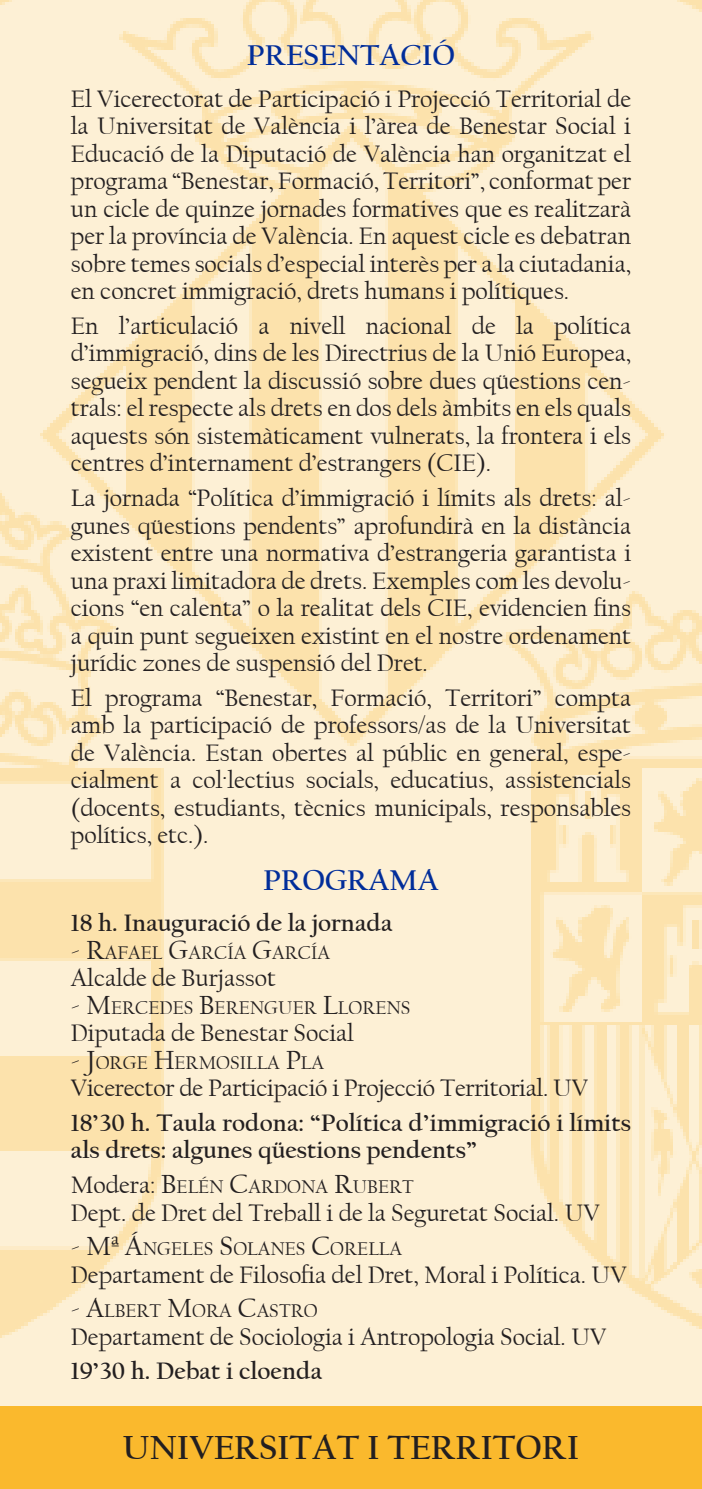
<style>
.page{position:relative;width:702px;height:1489px;background:#fff}
.page>*{position:absolute;margin:0;border:0;box-sizing:border-box;transform-origin:0 0}
.t1{font:700 35px "Californian FB";color:#231f20}
.t2{font:700 30px "Californian FB";color:#012d9a}
.t3{font:25px/27.5px "Californian FB";color:#231f20;text-align:justify}
.t4{font:700 25px/27.5px "Californian FB";color:#231f20}
.t5{font:19.25px "Californian FB";color:#231f20}
.s1{font-size:27.5px}
.s2{font-size:25px}
</style>
<div class="page">
<img style="left:0;top:0;width:702px;height:1406px">
<div style="left:0;top:1406px;width:702px;height:82px;background:#fab92d"></div>
<p class="t2" style="left:247px;top:38px;width:209px">PRESENTACIÓ</p>
<p class="t3" style="left:71px;top:85px;width:561px">El Vicerectorat de Participació i Projecció Territorial de la Universitat de València i l’àrea de Benestar Social i Educació de la Diputació de València han organitzat el programa “Benestar, Formació, Territori”, conformat per un cicle de quinze jornades formatives que es realitzarà per la província de València. En aquest cicle es debatran sobre temes socials d’especial interès per a la ciutadania, en concret immigració, drets humans i polítiques.</p>
<p class="t3" style="left:71px;top:312px;width:561px">En l’articulació a nivell nacional de la política d’immigració, dins de les Directrius de la Unió Europea, segueix pendent la discussió sobre dues qüestions cen&shy;trals: el respecte als drets en dos dels àmbits en els quals aquests són sistemàticament vulnerats, la frontera i els centres d’internament d’estrangers (CIE).</p>
<p class="t3" style="left:71px;top:484px;width:561px">La jornada “Política d’immigració i límits als drets: al&shy;gunes qüestions pendents” aprofundirà en la distància existent entre una normativa d’estrangeria garantista i una praxi limitadora de drets. Exemples com les devolu&shy;cions “en calenta” o la realitat dels CIE, evidencien fins a quin punt segueixen existint en el nostre ordenament jurídic zones de suspensió del Dret.</p>
<p class="t3" style="left:71px;top:684px;width:561px">El programa “Benestar, Formació, Territori” compta amb la participació de professors/as de la Universitat de València. Estan obertes al públic en general, espe&shy;cialment a col·lectius socials, educatius, assistencials (docents, estudiants, tècnics municipals, responsables polítics, etc.).</p>
<p class="t2" style="left:263px;top:862px;width:177px">PROGRAMA</p>
<p class="t4" style="left:71px;top:909px;width:323px">18 h. Inauguració de la jornada</p>
<p class="t5" style="left:71px;top:941px;width:261px"><span class="s1">- R</span>AFAEL <span class="s1">G</span>ARCÍA <span class="s1">G</span>ARCÍA</p>
<p class="t3" style="left:71px;top:964px;width:207px">Alcalde de Burjassot</p>
<p class="t5" style="left:71px;top:996px;width:341px"><span class="s1">- M</span>ERCEDES <span class="s1">B</span>ERENGUER <span class="s1">L</span>LORENS</p>
<p class="t3" style="left:71px;top:1019px;width:284px">Diputada de Benestar Social</p>
<p class="t5" style="left:71px;top:1051px;width:255px"><span class="s1">- J</span>ORGE <span class="s1">H</span>ERMOSILLA <span class="s1">P</span>LA</p>
<p class="t3" style="left:71px;top:1074px;width:519px">Vicerector de Participació i Projecció Territorial. UV</p>
<p class="t4" style="left:71px;top:1109px;width:561px">18’30 h. Taula rodona: “Política d’immigració i límits als drets: algunes qüestions pendents”</p>
<p class="t5" style="left:71px;top:1175px;width:344px"><span class="s2">Modera:</span> <span class="s1">B</span>ELÉN <span class="s1">C</span>ARDONA <span class="s1">R</span>UBERT</p>
<p class="t3" style="left:71px;top:1198px;width:530px">Dept. de Dret del Treball i de la Seguretat Social. UV</p>
<p class="t5" style="left:71px;top:1238px;width:333px"><span class="s1">- Mª Á</span>NGELES <span class="s1">S</span> OLANES <span class="s1">C</span>ORELLA</p>
<p class="t3" style="left:71px;top:1260px;width:557px">Departament de Filosofia del Dret, Moral i Política. UV</p>
<p class="t5" style="left:71px;top:1300px;width:248px"><span class="s1">- A</span>LBERT <span class="s1">M</span>ORA <span class="s1">C</span>ASTRO</p>
<p class="t3" style="left:71px;top:1323px;width:537px">Departament de Sociologia i Antropologia Social. UV</p>
<p class="t4" style="left:71px;top:1357px;width:253px">19’30 h. Debat i cloenda</p>
<p class="t1" style="left:123px;top:1427px;width:458px">UNIVERSITAT I TERRITORI</p>
</div>
